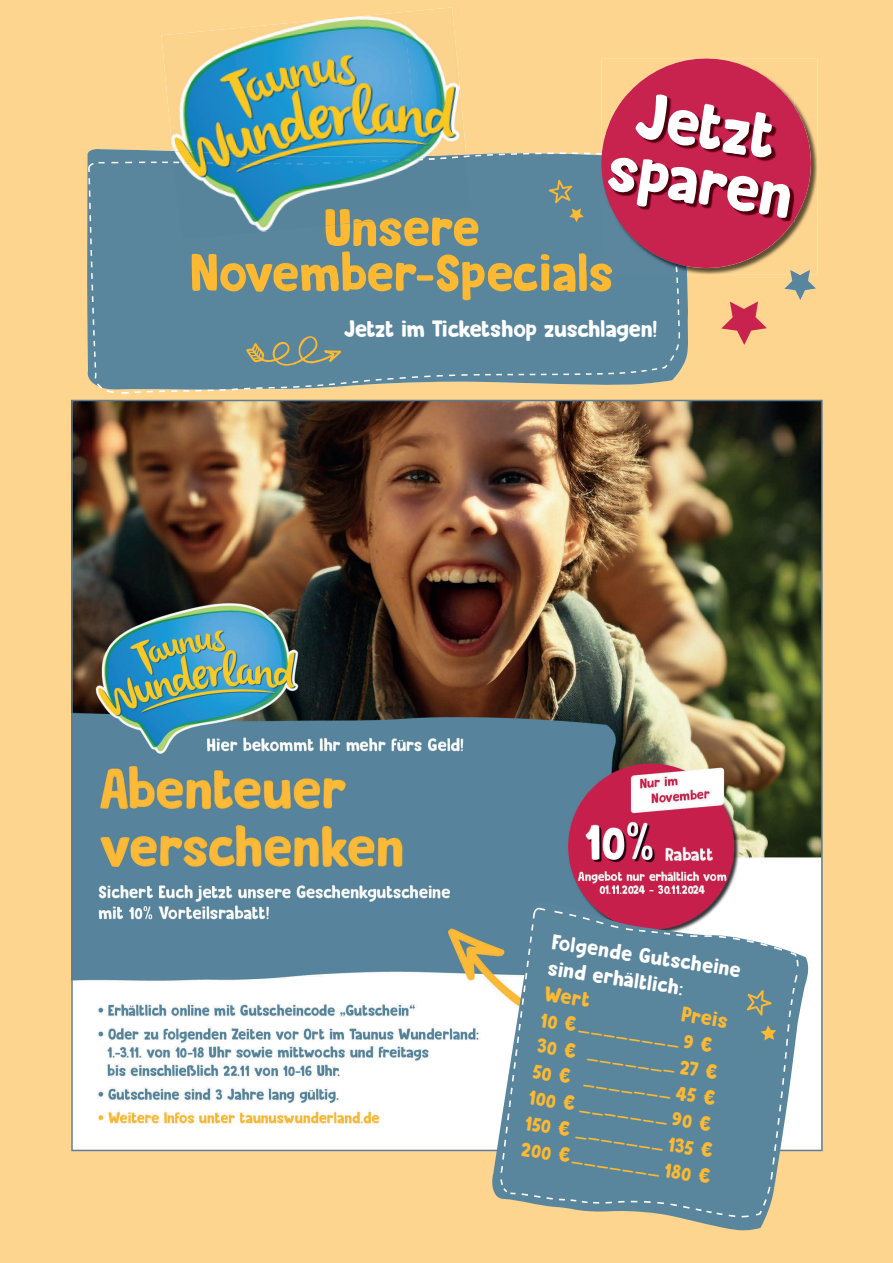
<style>
.page{position:relative;width:893px;height:1263px;background:#fed58f}
.page>*{position:absolute;margin:0;border:0;box-sizing:border-box;transform-origin:0 0}
.t1{font:67.05px/55.8px "Beanstalker";color:#fff}
.t2{font:54.15px/45.3px "Beanstalker";letter-spacing:-.02em;color:#fdb931;text-align:center}
.t3{font:24px "Beanstalker";letter-spacing:-.02em;color:#fff}
.t4{font:21.75px/26.1px "Beanstalker";color:#fdb931}
.t5{font:21.75px/26px "Beanstalker";color:#fff}
</style>
<div class="page">
<img style="left:71px;top:400px;width:752px;height:751px">
<svg style="left:491px;top:901px;width:318px;height:329px"></svg>
<svg style="left:500px;top:907px;width:299px;height:310px;background:#6e90a2"></svg>
<svg style="left:747px;top:990px;width:25px;height:26px"></svg>
<svg style="left:761px;top:1025px;width:15px;height:15px"></svg>
<div style="left:88px;top:153px;width:592px;height:241px;background:#59869d"></div>
<svg style="left:549px;top:180px;width:35px;height:42px"></svg>
<svg style="left:721px;top:301px;width:46px;height:44px;background:#e68a73"></svg>
<svg style="left:784px;top:276px;width:32px;height:24px"></svg>
<svg style="left:246px;top:331px;width:96px;height:38px;background:#728e8b"></svg>
<img style="left:161px;top:12px;width:243px;height:145px">
<img style="left:404px;top:7px;width:62px;height:144px">
<img style="left:172px;top:151px;width:299px;height:89px">
<img style="left:417px;top:156px;width:49px;height:4px">
<img style="left:174px;top:162px;width:50px;height:2px">
<img style="left:230px;top:159px;width:181px;height:6px">
<img style="left:177px;top:194px;width:122px;height:1px">
<img style="left:325px;top:209px;width:147px;height:17px">
<svg style="left:676px;top:276px;width:2px;height:7px"></svg>
<svg style="left:511px;top:153px;width:83px;height:3px"></svg>
<svg style="left:594px;top:51px;width:225px;height:225px;background:#c87971"></svg>
<img style="left:610px;top:96px;width:184px;height:126px">
<svg style="left:532px;top:1064px;width:39px;height:19px"></svg>
<h1 class="t1" style="left:621px;top:85px;width:189px;rotate:9deg">Jetzt sparen</h1>
<h2 class="t2" style="left:189px;top:205px;width:426px">Unsere<br>November-Specials</h2>
<p class="t3" style="left:343px;top:315px;width:315px">Jetzt im Ticketshop zuschlagen!</p>
<p class="t5" style="left:553px;top:930px;width:193px;rotate:8deg">Folgende Gutscheine sind erhältlich:</p>
<p class="t4" style="left:546px;top:981px;width:48px;rotate:8deg">Wert</p>
<p class="t4" style="left:545px;top:982px;width:188px;line-height:25.5px;text-indent:139px;rotate:8deg">Preis<br>10 € ________9 €<br>30 €</p>
<p class="t4" style="left:589px;top:1040px;width:134px;rotate:8deg">_______27 €</p>
<p class="t4" style="left:533px;top:1059px;width:193px;text-indent:52px;rotate:8deg">_______45 €<br>100 € _______90 €<br>150 € _______135 €<br>200 €_______ 180 €</p>
</div>
